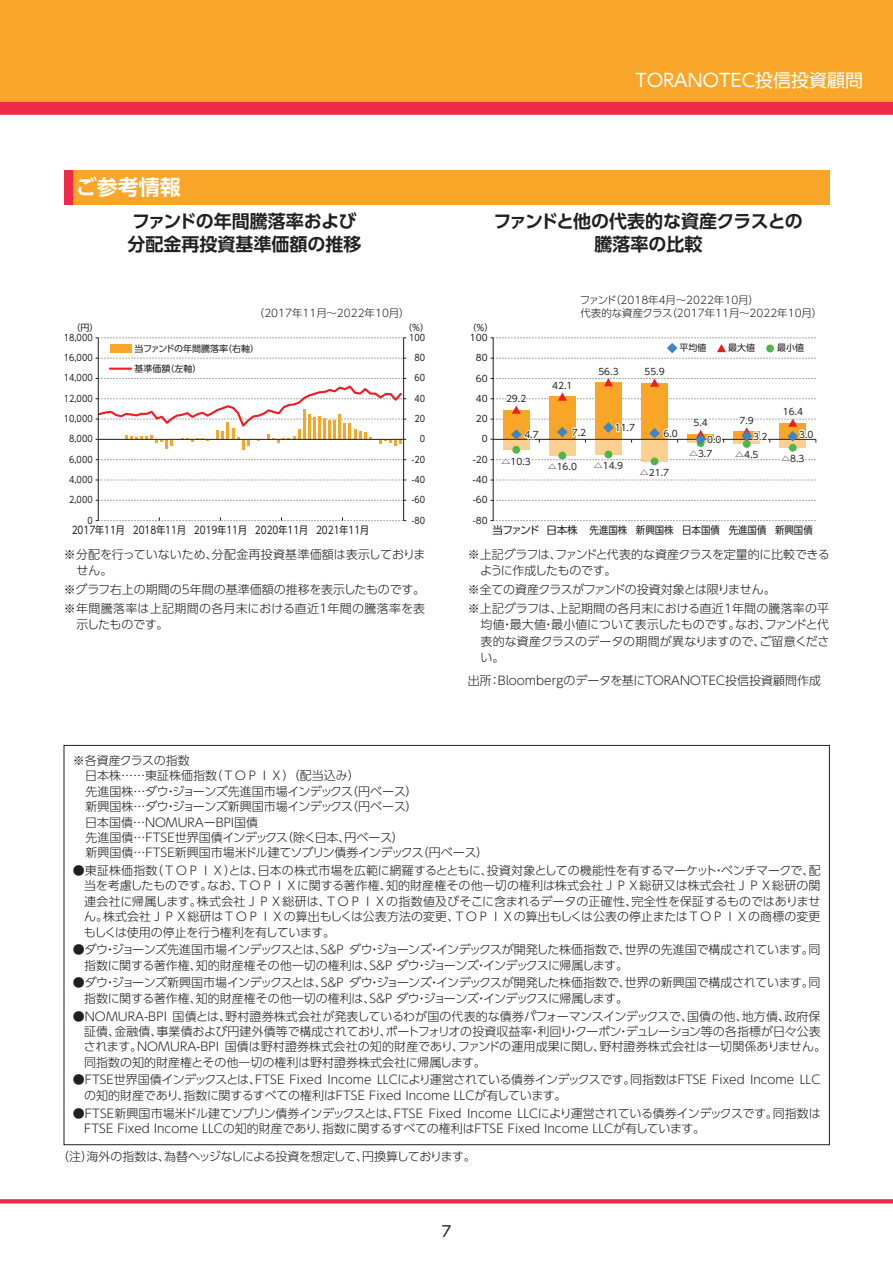
<style>
.page{position:relative;width:893px;height:1263px;background:#fff}
.page>*{position:absolute;margin:0;border:0;box-sizing:border-box;transform-origin:0 0}
.t1{font:700 21px "UD Shin Go Pro De";color:#fff}
.t2{font:700 18px/22.5px "UD Shin Go Pro De";color:#231f20}
.t3{font:18px "UD Shin Go Pro";letter-spacing:-.17em;color:#fff}
.t4{font:15px "UD Shin Go Pro";color:#231f20}
.t5{font:300 12px/15.5px "UD Shin Go Pro";color:#231f20}
.t6{font:300 12px/15.5px "UD Shin Go Pro";letter-spacing:-.035em;color:#231f20}
.t7{font:300 12px "UD Shin Go Pro";letter-spacing:-.03em;color:#231f20}
.t8{font:300 10.5px/13.5px "UD Shin Go Pro";color:#231f20}
.t9{font:10.5px "UD Shin Go Pro";color:#231f20;scale:.85 1}
.t10{font:10.5px "UD Shin Go Pro";color:#231f20}
.t11{font:9px "UD Shin Go Pro";color:#231f20}
.t12{font:9px "UD Shin Go Pro";color:#231f20;scale:.9 1}
</style>
<div class="page">
<div style="left:0;top:0;width:893px;height:102px;background:#f9a62a"></div>
<svg style="left:1px;top:1199px;width:892px;height:4px;background:#ed3550"></svg>
<div style="left:0;top:102px;width:893px;height:13px;background:#ed2a47"></div>
<div style="left:64px;top:170px;width:765px;height:34px;background:#f9a628"></div>
<div style="left:64px;top:170px;width:8px;height:34px;background:#ed2a47"></div>
<hr style="left:493px;top:338px;width:1px;height:183px;background:#231f20">
<svg style="left:491px;top:520px;width:325px;height:1px"></svg>
<svg style="left:491px;top:500px;width:325px;height:1px"></svg>
<svg style="left:491px;top:337px;width:325px;height:144px"></svg>
<div style="left:766px;top:344px;width:8px;height:8px;background:#4cb848;border-radius:50%"></div>
<div style="left:110px;top:344px;width:21px;height:9px;background:#f9a628"></div>
<hr style="left:403px;top:338px;width:1px;height:183px;background:#231f20">
<svg style="left:96px;top:500px;width:310px;height:1px"></svg>
<svg style="left:96px;top:480px;width:310px;height:1px"></svg>
<svg style="left:96px;top:459px;width:310px;height:1px"></svg>
<svg style="left:96px;top:358px;width:310px;height:1px"></svg>
<svg style="left:96px;top:337px;width:310px;height:1px"></svg>
<svg style="left:96px;top:517px;width:310px;height:4px"></svg>
<hr style="left:110px;top:368px;width:21px;height:2px;background:#ee1d23">
<svg style="left:96px;top:378px;width:310px;height:72px"></svg>
<hr style="left:98px;top:338px;width:1px;height:183px;background:#231f20">
<h2 class="t3" style="left:632px;top:66px;width:233px">ＴＯＲＡＮＯＴＥＣ投信投資顧問</h2>
<h1 class="t1" style="left:76px;top:170px;width:106px">ご参考情報</h1>
<h2 class="t2" style="left:127px;top:210px;width:236px">ファンドの年間騰落率および分配金再投資基準価額の推移</h2>
<h2 class="t2" style="left:493px;top:210px;width:311px;text-align:center">ファンドと他の代表的な資産クラスとの騰落率の比較</h2>
<p class="t8" style="left:254px;top:306px;width:157px">（2017年11月～2022年10月）</p>
<p class="t8" style="left:580px;top:293px;width:244px">ファンド（2018年4月～2022年10月）<br>代表的な資産クラス（2017年11月～2022年10月）</p>
<p class="t11" style="left:72px;top:320px;width:28px">（円）</p>
<p class="t11" style="left:403px;top:320px;width:27px">（%）</p>
<p class="t12" style="left:64px;top:330px;width:34px">18,000</p>
<p class="t12" style="left:409px;top:330px;width:19px">100</p>
<p class="t12" style="left:415px;top:350px;width:13px">80</p>
<p class="t12" style="left:415px;top:371px;width:13px">60</p>
<p class="t12" style="left:415px;top:391px;width:13px">40</p>
<p class="t12" style="left:415px;top:411px;width:13px">20</p>
<p class="t12" style="left:420px;top:432px;width:7px">0</p>
<p class="t12" style="left:412px;top:452px;width:16px">-20</p>
<p class="t12" style="left:412px;top:472px;width:16px">-40</p>
<p class="t12" style="left:412px;top:493px;width:16px">-60</p>
<p class="t12" style="left:412px;top:513px;width:16px">-80</p>
<p class="t11" style="left:134px;top:341px;width:126px">当ファンドの年間騰落率（右軸）</p>
<p class="t11" style="left:134px;top:361px;width:69px">基準価額（左軸）</p>
<p class="t12" style="left:64px;top:350px;width:34px">16,000</p>
<p class="t12" style="left:64px;top:371px;width:34px">14,000</p>
<p class="t12" style="left:64px;top:391px;width:34px">12,000</p>
<p class="t12" style="left:64px;top:411px;width:34px">10,000</p>
<p class="t12" style="left:69px;top:432px;width:28px">8,000</p>
<p class="t12" style="left:69px;top:452px;width:28px">6,000</p>
<p class="t12" style="left:69px;top:472px;width:28px">4,000</p>
<p class="t12" style="left:69px;top:493px;width:28px">2,000</p>
<p class="t12" style="left:87px;top:513px;width:7px">0</p>
<p class="t9" style="left:72px;top:521px;width:351px">2017年11月 2018年11月 2019年11月 2020年11月 2021年11月</p>
<p class="t11" style="left:468px;top:320px;width:27px">（%）</p>
<p class="t11" style="left:470px;top:330px;width:19px">100</p>
<p class="t11" style="left:476px;top:351px;width:13px">80</p>
<p class="t11" style="left:476px;top:371px;width:13px">60</p>
<p class="t11" style="left:476px;top:391px;width:13px">40</p>
<p class="t11" style="left:476px;top:411px;width:13px">20</p>
<p class="t11" style="left:482px;top:432px;width:7px">0</p>
<p class="t11" style="left:473px;top:452px;width:16px">-20</p>
<p class="t11" style="left:473px;top:472px;width:16px">-40</p>
<p class="t11" style="left:473px;top:493px;width:16px">-60</p>
<p class="t11" style="left:506px;top:391px;width:22px">29.2</p>
<p class="t11" style="left:524px;top:428px;width:16px">4.7</p>
<p class="t11" style="left:501px;top:454px;width:31px">△10.3</p>
<p class="t11" style="left:552px;top:379px;width:22px">42.1</p>
<p class="t11" style="left:572px;top:425px;width:16px">7.2</p>
<p class="t11" style="left:548px;top:460px;width:31px">△16.0</p>
<p class="t11" style="left:598px;top:364px;width:22px">56.3</p>
<p class="t11" style="left:644px;top:364px;width:22px">55.9</p>
<p class="t11" style="left:679px;top:341px;width:28px">平均値</p>
<p class="t11" style="left:728px;top:341px;width:28px">最大値</p>
<p class="t11" style="left:777px;top:341px;width:28px">最小値</p>
<p class="t11" style="left:615px;top:421px;width:22px">11.7</p>
<p class="t11" style="left:663px;top:426px;width:16px">6.0</p>
<p class="t11" style="left:594px;top:458px;width:31px">△14.9</p>
<p class="t11" style="left:640px;top:465px;width:31px">△21.7</p>
<p class="t11" style="left:693px;top:416px;width:16px">5.4</p>
<p class="t11" style="left:740px;top:414px;width:16px">7.9</p>
<p class="t11" style="left:783px;top:404px;width:22px">16.4</p>
<p class="t11" style="left:707px;top:432px;width:16px">0.0</p>
<p class="t11" style="left:753px;top:429px;width:16px">3.2</p>
<p class="t11" style="left:799px;top:427px;width:16px">3.0</p>
<p class="t11" style="left:689px;top:446px;width:25px">△3.7</p>
<p class="t11" style="left:735px;top:447px;width:25px">△4.5</p>
<p class="t11" style="left:781px;top:451px;width:25px">△8.3</p>
<p class="t11" style="left:473px;top:513px;width:16px">-80</p>
<p class="t10" style="left:493px;top:521px;width:322px">当ファンド 日本株 先進国株 新興国株 日本国債 先進国債 新興国債</p>
<p class="t5" style="left:77px;top:546px;width:351px;line-height:16.5px;text-indent:-13px">※分配を行っていないため、分配金再投資基準価額は表示しておりません。</p>
<p class="t5" style="left:64px;top:580px;width:363px;line-height:18.6px">※グラフ右上の期間の5年間の基準価額の推移を表示したものです。※年間騰落率は上記期間の各月末における直近1年間の騰落率を表</p>
<p class="t6" style="left:77px;top:616px;width:93px">示したものです。</p>
<p class="t6" style="left:480px;top:546px;width:351px;line-height:16.5px;text-indent:-12px">※上記グラフは、ファンドと代表的な資産クラスを定量的に比較できるように作成したものです。</p>
<p class="t5" style="left:468px;top:580px;width:363px;line-height:18.6px">※全ての資産クラスがファンドの投資対象とは限りません。<br>※上記グラフは、上記期間の各月末における直近1年間の騰落率の平</p>
<p class="t5" style="left:480px;top:616px;width:351px;line-height:16.5px;text-align:justify">均値・最大値・最小値について表示したものです。なお、ファンドと代表的な資産クラスのデータの期間が異なりますので、ご留意ください。</p>
<p class="t5" style="left:468px;top:672px;width:355px">出所：Bloombergのデータを基にＴＯＲＡＮＯＴＥＣ投信投資顧問作成</p>
<p class="t5" style="left:85px;top:752px;width:404px;text-indent:-13px">※各資産クラスの指数<br>日本株……東証株価指数（ＴＯＰＩＸ）（配当込み）<br>先進国株…ダウ・ジョーンズ先進国市場インデックス（円ベース）<br>新興国株…ダウ・ジョーンズ新興国市場インデックス（円ベース）<br>日本国債…NOMURAーBPI国債<br>先進国債…FTSE世界国債インデックス（除く日本、円ベース）<br>新興国債…FTSE新興国市場米ドル建てソブリン債券インデックス（円ベース）</p>
<p class="t5" style="left:84px;top:862px;width:738px;text-align:justify;text-indent:-11px">●東証株価指数（ＴＯＰＩＸ）とは、日本の株式市場を広範に網羅するとともに、投資対象としての機能性を有するマーケット・ベンチマークで、配当を考慮したものです。なお、ＴＯＰＩＸに関する著作権、知的財産権その他一切の権利は株式会社ＪＰＸ総研又は株式会社ＪＰＸ総研の関連会社に帰属します。株式会社ＪＰＸ総研は、ＴＯＰＩＸの指数値及びそこに含まれるデータの正確性、完全性を保証するものではありません。株式会社ＪＰＸ総研はＴＯＰＩＸの算出もしくは公表方法の変更、ＴＯＰＩＸの算出もしくは公表の停止またはＴＯＰＩＸの商標の変更もしくは使用の停止を行う権利を有しています。</p>
<p class="t6" style="left:84px;top:942px;width:738px;text-indent:-11px">●ダウ・ジョーンズ先進国市場インデックスとは、S&amp;P ダウ・ジョーンズ・インデックスが開発した株価指数で、世界の先進国で構成されています。同指数に関する著作権、知的財産権その他一切の権利は、S&amp;P ダウ・ジョーンズ・インデックスに帰属します。</p>
<p class="t6" style="left:84px;top:975px;width:738px;text-indent:-11px">●ダウ・ジョーンズ新興国市場インデックスとは、S&amp;P ダウ・ジョーンズ・インデックスが開発した株価指数で、世界の新興国で構成されています。同指数に関する著作権、知的財産権その他一切の権利は、S&amp;P ダウ・ジョーンズ・インデックスに帰属します。</p>
<p class="t5" style="left:84px;top:1008px;width:744px;text-indent:-11px">●NOMURA-BPI 国債とは、野村證券株式会社が発表しているわが国の代表的な債券パフォーマンスインデックスで、国債の他、地方債、政府保証債、金融債、事業債および円建外債等で構成されており、ポートフォリオの投資収益率・利回り・クーポン・デュレーション等の各指標が日々公表されます。NOMURA-BPI 国債は野村證券株式会社の知的財産であり、ファンドの運用成果に関し、野村證券株式会社は一切関係ありません。同指数の知的財産権とその他一切の権利は野村證券株式会社に帰属します。</p>
<p class="t5" style="left:84px;top:1072px;width:738px;text-indent:-11px">●FTSE世界国債インデックスとは、FTSE Fixed Income LLCにより運営されている債券インデックスです。同指数はFTSE Fixed Income LLCの知的財産であり、指数に関するすべての権利はFTSE Fixed Income LLCが有しています。</p>
<p class="t5" style="left:84px;top:1105px;width:738px;text-indent:-11px">●FTSE新興国市場米ドル建てソブリン債券インデックスとは、FTSE Fixed Income LLCにより運営されている債券インデックスです。同指数は<br>FTSE Fixed Income LLCの知的財産であり、指数に関するすべての権利はFTSE Fixed Income LLCが有しています。</p>
<p class="t7" style="left:57px;top:1146px;width:420px">（注）海外の指数は、為替ヘッジなしによる投資を想定して、円換算しております。</p>
<p class="t4" style="left:442px;top:1219px;width:11px">7</p>
</div>
